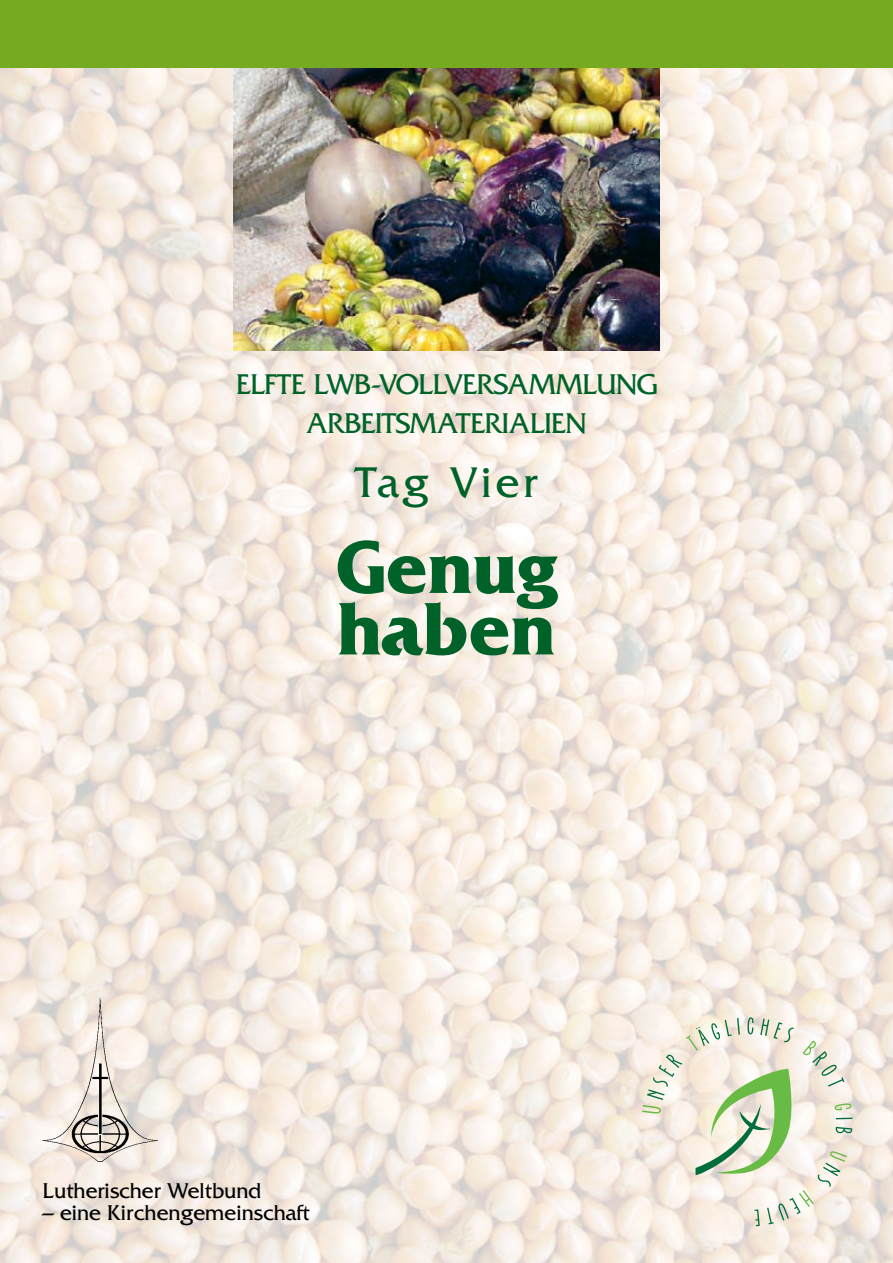
<style>
.page{position:relative;width:893px;height:1263px;background:#fff}
.page>*{position:absolute;margin:0;border:0;box-sizing:border-box;transform-origin:0 0}
.t1{font:700 78px/61.5px "Friz Quadrata";letter-spacing:-.005em;color:#006228}
.t2{font:45px "Friz Quadrata";color:#006228}
.t3{font:30px/39px "Friz Quadrata";letter-spacing:-.02em;color:#006228;text-align:center}
.t4{font:22.5px "Friz Quadrata";color:#000}
</style>
<div class="page">
<img style="left:0;top:68px;width:893px;height:1195px">
<img style="left:234px;top:68px;width:425px;height:283px">
<div style="left:0;top:0;width:893px;height:68px;background:#75aa21"></div>
<svg style="left:642px;top:1017px;width:210px;height:209px"></svg>
<img style="left:36px;top:994px;width:128px;height:178px">
<h3 class="t3" style="left:236px;top:365px;width:423px">ElFTE LWB-Vollversammlung<br>Arbeitsmaterialien</h3>
<h2 class="t2" style="left:355px;top:458px;width:184px">Tag Vier</h2>
<h1 class="t1" style="left:336px;top:538px;width:222px">Genug haben</h1>
<p class="t4" style="left:43px;top:1178px;width:221px">Lutherischer Weltbund</p>
<p class="t4" style="left:43px;top:1200px;width:269px">– eine Kirchengemeinschaft</p>
</div>
